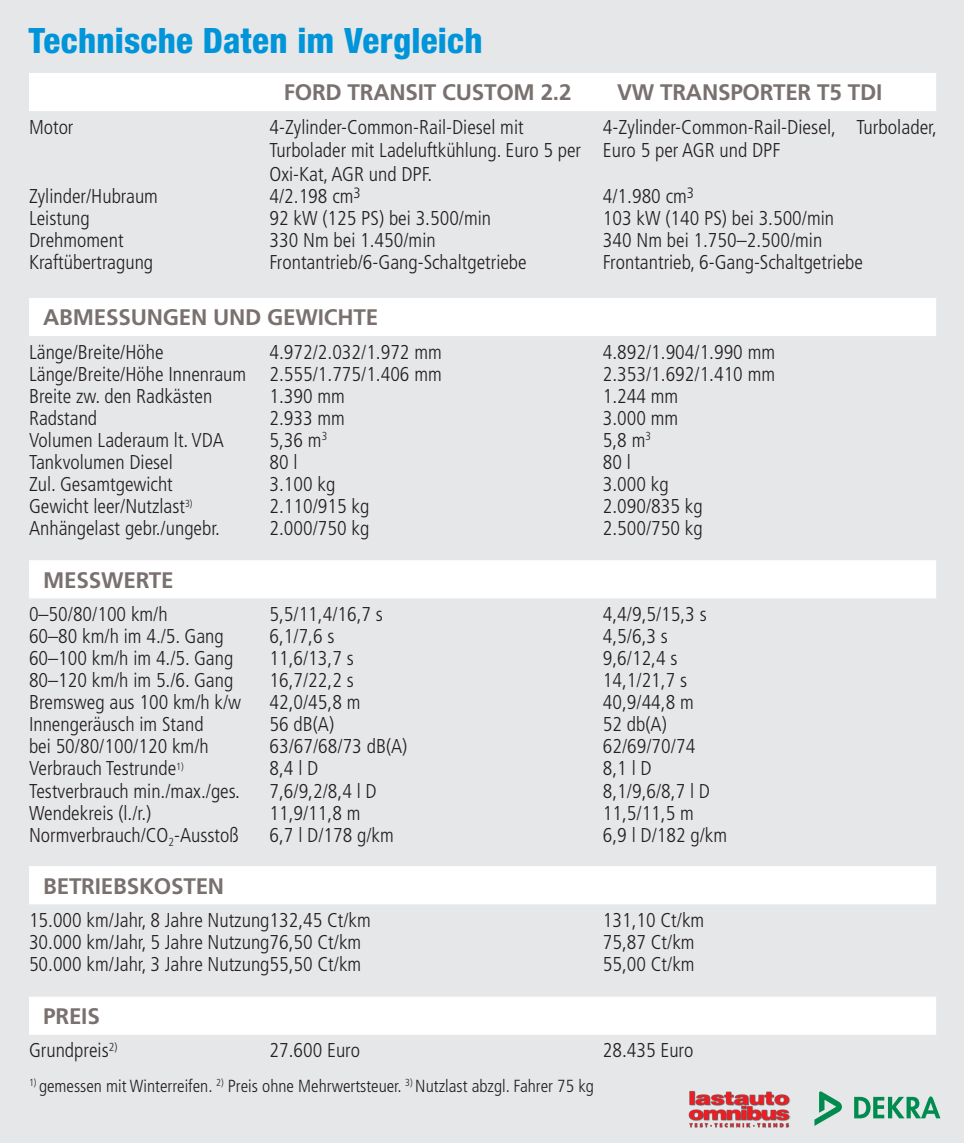
<style>
.page{position:relative;width:964px;height:1143px;background:#fff}
.page>*{position:absolute;margin:0;border:0;box-sizing:border-box;transform-origin:0 0}
._08_Kasten_Headline{font:800 condensed 35px "Helvetica Neue LT Std";letter-spacing:.005em;color:#0095d9}
.t1{font:700 22.5px "Frutiger LT Std";letter-spacing:-.01em;color:#79716f}
.Copy_Technische_Date{font:300 condensed 20px/23.8px "Frutiger LT Std";color:#231f20}
.Copy_Technische_Date-2{font:300 condensed 17.5px "Frutiger LT Std";color:#231f20}
</style>
<div class="page">
<div style="left:0;top:0;width:963px;height:1143px;background:#e6e7e9"></div>
<div style="left:29px;top:73px;width:906px;height:38px;background:#fff"></div>
<div style="left:29px;top:298px;width:906px;height:38px;background:#fff"></div>
<div style="left:29px;top:560px;width:906px;height:38px;background:#fff"></div>
<div style="left:29px;top:866px;width:906px;height:38px;background:#fff"></div>
<div style="left:29px;top:997px;width:906px;height:38px;background:#fff"></div>
<img style="left:688px;top:1091px;width:101px;height:37px">
<svg style="left:854px;top:1096px;width:86px;height:22px"></svg>
<svg style="left:814px;top:1091px;width:28px;height:35px"></svg>
<p class="_08_Kasten_Headline" style="left:28px;top:19px;width:455px">Technische Daten im Vergleich</p>
<p class="t1" style="left:283px;top:79px;width:289px">FORD TRANSIT CUSTOM 2.2</p>
<p class="t1" style="left:617px;top:79px;width:267px">VW TRANSPORTER T5 TDI</p>
<p class="Copy_Technische_Date" style="left:29px;top:115px;width:46px">Motor</p>
<p class="Copy_Technische_Date" style="left:269px;top:115px;width:313px">4-Zylinder-Common-Rail-Diesel mit<br>Turbolader mit Ladeluftkühlung. Euro 5 per<br>Oxi-Kat, AGR und DPF.</p>
<p class="Copy_Technische_Date" style="left:602px;top:115px;width:335px">4-Zylinder-Common-Rail-Diesel, Turbolader,<br>Euro 5 per AGR und DPF</p>
<p class="Copy_Technische_Date" style="left:29px;top:185px;width:130px">Zylinder/Hubraum</p>
<p class="Copy_Technische_Date" style="left:269px;top:185px;width:93px">4/2.198 cm<sup>3</sup></p>
<p class="Copy_Technische_Date" style="left:602px;top:185px;width:93px">4/1.980 cm<sup>3</sup></p>
<p class="Copy_Technische_Date" style="left:29px;top:207px;width:62px">Leistung</p>
<p class="Copy_Technische_Date" style="left:269px;top:207px;width:223px">92 kW (125 PS) bei 3.500/min</p>
<p class="Copy_Technische_Date" style="left:602px;top:207px;width:233px">103 kW (140 PS) bei 3.500/min</p>
<p class="Copy_Technische_Date" style="left:29px;top:229px;width:96px">Drehmoment</p>
<p class="Copy_Technische_Date" style="left:269px;top:229px;width:168px">330 Nm bei 1.450/min</p>
<p class="Copy_Technische_Date" style="left:602px;top:229px;width:221px">340 Nm bei 1.750–2.500/min</p>
<p class="Copy_Technische_Date" style="left:29px;top:251px;width:126px">Kraftübertragung</p>
<p class="Copy_Technische_Date" style="left:269px;top:251px;width:259px">Frontantrieb/6-Gang-Schaltgetriebe</p>
<p class="Copy_Technische_Date" style="left:602px;top:251px;width:261px">Frontantrieb, 6-Gang-Schaltgetriebe</p>
<p class="t1" style="left:43px;top:304px;width:336px">ABMESSUNGEN UND GEWICHTE</p>
<p class="Copy_Technische_Date" style="left:29px;top:340px;width:136px">Länge/Breite/Höhe</p>
<p class="Copy_Technische_Date" style="left:269px;top:340px;width:174px">4.972/2.032/1.972 mm</p>
<p class="Copy_Technische_Date" style="left:602px;top:340px;width:174px">4.892/1.904/1.990 mm</p>
<p class="Copy_Technische_Date" style="left:29px;top:362px;width:219px">Länge/Breite/Höhe Innenraum</p>
<p class="Copy_Technische_Date" style="left:269px;top:362px;width:174px">2.555/1.775/1.406 mm</p>
<p class="Copy_Technische_Date" style="left:602px;top:362px;width:174px">2.353/1.692/1.410 mm</p>
<p class="Copy_Technische_Date" style="left:29px;top:384px;width:185px">Breite zw. den Radkästen</p>
<p class="Copy_Technische_Date" style="left:269px;top:384px;width:77px">1.390 mm</p>
<p class="Copy_Technische_Date" style="left:602px;top:384px;width:77px">1.244 mm</p>
<p class="Copy_Technische_Date" style="left:29px;top:406px;width:70px">Radstand</p>
<p class="Copy_Technische_Date" style="left:269px;top:406px;width:77px">2.933 mm</p>
<p class="Copy_Technische_Date" style="left:602px;top:406px;width:77px">3.000 mm</p>
<p class="Copy_Technische_Date" style="left:29px;top:428px;width:196px">Volumen Laderaum lt. VDA</p>
<p class="Copy_Technische_Date" style="left:269px;top:428px;width:59px">5,36 m<sup>3</sup></p>
<p class="Copy_Technische_Date" style="left:602px;top:428px;width:50px">5,8 m<sup>3</sup></p>
<p class="Copy_Technische_Date" style="left:29px;top:451px;width:145px">Tankvolumen Diesel</p>
<p class="Copy_Technische_Date" style="left:269px;top:451px;width:30px">80 l</p>
<p class="Copy_Technische_Date" style="left:602px;top:451px;width:30px">80 l</p>
<p class="Copy_Technische_Date" style="left:29px;top:473px;width:145px">Zul. Gesamtgewicht</p>
<p class="Copy_Technische_Date" style="left:269px;top:473px;width:67px">3.100 kg</p>
<p class="Copy_Technische_Date" style="left:602px;top:473px;width:67px">3.000 kg</p>
<p class="Copy_Technische_Date" style="left:29px;top:495px;width:165px">Gewicht leer/Nutzlast<sup>3)</sup></p>
<p class="Copy_Technische_Date" style="left:269px;top:495px;width:101px">2.110/915 kg</p>
<p class="Copy_Technische_Date" style="left:602px;top:495px;width:101px">2.090/835 kg</p>
<p class="Copy_Technische_Date" style="left:29px;top:517px;width:192px">Anhängelast gebr./ungebr.</p>
<p class="Copy_Technische_Date" style="left:269px;top:517px;width:101px">2.000/750 kg</p>
<p class="Copy_Technische_Date" style="left:602px;top:517px;width:101px">2.500/750 kg</p>
<p class="t1" style="left:43px;top:567px;width:132px">MESSWERTE</p>
<p class="Copy_Technische_Date" style="left:29px;top:602px;width:140px">0–50/80/100 km/h</p>
<p class="Copy_Technische_Date" style="left:269px;top:602px;width:115px">5,5/11,4/16,7 s</p>
<p class="Copy_Technische_Date" style="left:602px;top:602px;width:105px">4,4/9,5/15,3 s</p>
<p class="Copy_Technische_Date" style="left:29px;top:624px;width:196px">60–80 km/h im 4./5. Gang</p>
<p class="Copy_Technische_Date" style="left:269px;top:624px;width:67px">6,1/7,6 s</p>
<p class="Copy_Technische_Date" style="left:602px;top:624px;width:67px">4,5/6,3 s</p>
<p class="Copy_Technische_Date" style="left:29px;top:646px;width:206px">60–100 km/h im 4./5. Gang</p>
<p class="Copy_Technische_Date" style="left:269px;top:646px;width:86px">11,6/13,7 s</p>
<p class="Copy_Technische_Date" style="left:602px;top:646px;width:76px">9,6/12,4 s</p>
<p class="Copy_Technische_Date" style="left:29px;top:669px;width:206px">80–120 km/h im 5./6. Gang</p>
<p class="Copy_Technische_Date" style="left:269px;top:669px;width:86px">16,7/22,2 s</p>
<p class="Copy_Technische_Date" style="left:602px;top:669px;width:86px">14,1/21,7 s</p>
<p class="Copy_Technische_Date" style="left:29px;top:691px;width:214px">Bremsweg aus 100 km/h k/w</p>
<p class="Copy_Technische_Date" style="left:269px;top:691px;width:92px">42,0/45,8 m</p>
<p class="Copy_Technische_Date" style="left:602px;top:691px;width:92px">40,9/44,8 m</p>
<p class="Copy_Technische_Date" style="left:29px;top:713px;width:176px">Innengeräusch im Stand</p>
<p class="Copy_Technische_Date" style="left:269px;top:713px;width:66px">56 dB(A)</p>
<p class="Copy_Technische_Date" style="left:602px;top:713px;width:65px">52 db(A)</p>
<p class="Copy_Technische_Date" style="left:29px;top:735px;width:181px">bei 50/80/100/120 km/h</p>
<p class="Copy_Technische_Date" style="left:269px;top:735px;width:139px">63/67/68/73 dB(A)</p>
<p class="Copy_Technische_Date" style="left:602px;top:735px;width:94px">62/69/70/74</p>
<p class="Copy_Technische_Date" style="left:29px;top:757px;width:156px">Verbrauch Testrunde<sup>1)</sup></p>
<p class="Copy_Technische_Date" style="left:269px;top:757px;width:50px">8,4 l D</p>
<p class="Copy_Technische_Date" style="left:602px;top:757px;width:50px">8,1 l D</p>
<p class="Copy_Technische_Date" style="left:29px;top:779px;width:212px">Testverbrauch min./max./ges.</p>
<p class="Copy_Technische_Date" style="left:269px;top:779px;width:109px">7,6/9,2/8,4 l D</p>
<p class="Copy_Technische_Date" style="left:602px;top:779px;width:109px">8,1/9,6/8,7 l D</p>
<p class="Copy_Technische_Date" style="left:29px;top:801px;width:124px">Wendekreis (l./r.)</p>
<p class="Copy_Technische_Date" style="left:269px;top:801px;width:92px">11,9/11,8 m</p>
<p class="Copy_Technische_Date" style="left:602px;top:801px;width:92px">11,5/11,5 m</p>
<p class="Copy_Technische_Date" style="left:29px;top:823px;width:211px">Normverbrauch/CO<sub>2</sub>-Ausstoß</p>
<p class="Copy_Technische_Date" style="left:269px;top:823px;width:126px">6,7 l D/178 g/km</p>
<p class="Copy_Technische_Date" style="left:602px;top:823px;width:126px">6,9 l D/182 g/km</p>
<p class="t1" style="left:43px;top:873px;width:182px">BETRIEBSKOSTEN</p>
<p class="Copy_Technische_Date" style="left:29px;top:908px;width:343px">15.000 km/Jahr, 8 Jahre Nutzung132,45 Ct/km</p>
<p class="Copy_Technische_Date" style="left:602px;top:908px;width:103px">131,10 Ct/km</p>
<p class="Copy_Technische_Date" style="left:29px;top:930px;width:334px">30.000 km/Jahr, 5 Jahre Nutzung76,50 Ct/km</p>
<p class="Copy_Technische_Date" style="left:602px;top:930px;width:93px">75,87 Ct/km</p>
<p class="Copy_Technische_Date" style="left:29px;top:952px;width:334px">50.000 km/Jahr, 3 Jahre Nutzung55,50 Ct/km</p>
<p class="Copy_Technische_Date" style="left:602px;top:952px;width:93px">55,00 Ct/km</p>
<p class="t1" style="left:43px;top:1003px;width:58px">PREIS</p>
<p class="Copy_Technische_Date" style="left:29px;top:1039px;width:90px">Grundpreis<sup>2)</sup></p>
<p class="Copy_Technische_Date" style="left:269px;top:1039px;width:92px">27.600 Euro</p>
<p class="Copy_Technische_Date" style="left:602px;top:1039px;width:92px">28.435 Euro</p>
<p class="Copy_Technische_Date-2" style="left:29px;top:1076px;width:566px"><sup>1)</sup> gemessen mit Winterreifen. <sup>2)</sup> Preis ohne Mehrwertsteuer. <sup>3)</sup> Nutzlast abzgl. Fahrer 75 kg</p>
</div>
